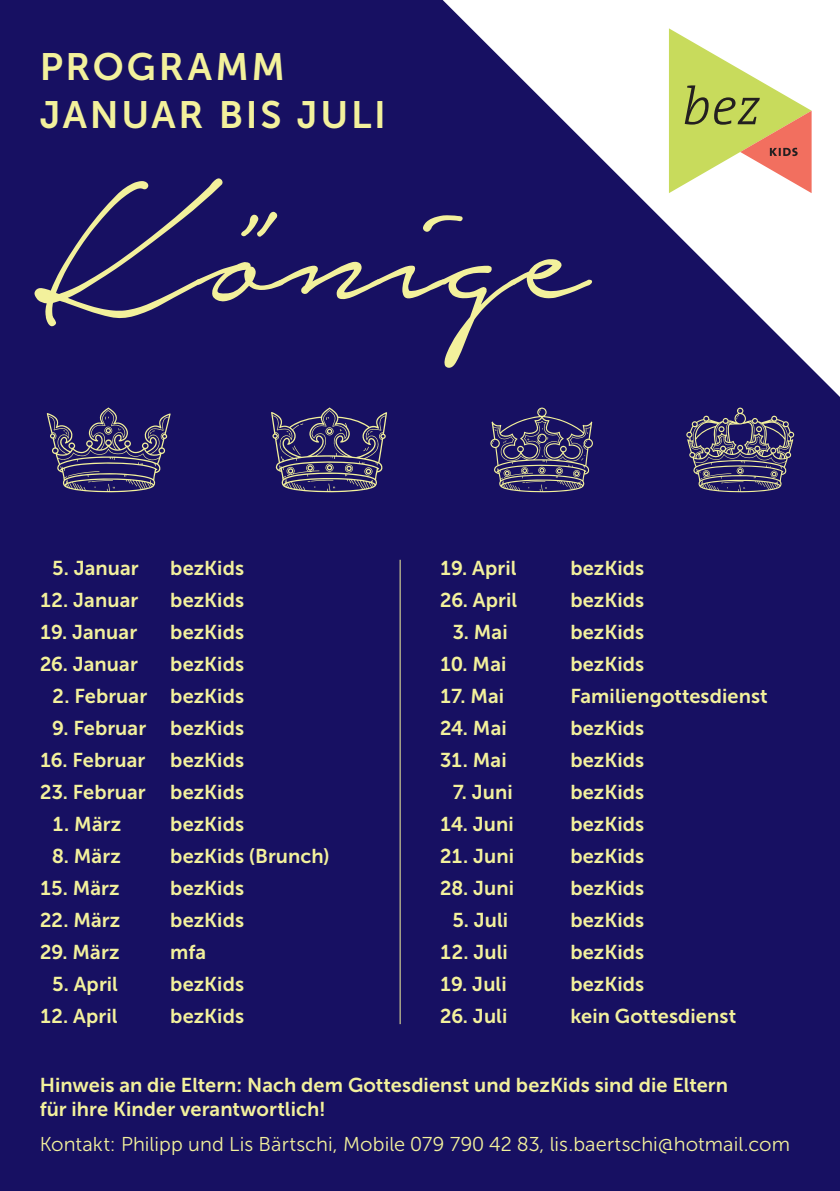
<style>
.page{position:relative;width:840px;height:1191px;background:#fff}
.page>*{position:absolute;margin:0;border:0;box-sizing:border-box;transform-origin:0 0}
.t1{font:212.4px "Notera Personal Use Only";color:#f3f19c}
.titel{font:38px "Museo Sans 700";letter-spacing:.075em;color:#f3f19c}
.gt{font:20px/24px "Museo Sans 700";letter-spacing:.005em;color:#f3f19c}
.gt-2{font:20px "Museo Sans 300";color:#f3f19c}
</style>
<div class="page">
<div style="left:0;top:0;width:839px;height:1191px;background:#171062"></div>
<svg style="left:271px;top:407px;width:116px;height:85px"></svg>
<svg style="left:490px;top:407px;width:102px;height:85px"></svg>
<svg style="left:686px;top:407px;width:107px;height:85px"></svg>
<svg style="left:47px;top:407px;width:123px;height:85px"></svg>
<hr style="left:399px;top:560px;width:1px;height:464px;background:#f3f19c">
<svg style="left:443px;top:0;width:396px;height:396px"></svg>
<svg style="left:668px;top:28px;width:143px;height:165px;background:#dcd598"></svg>
<p class="titel" style="left:40px;top:45px;width:246px">PROGRAMM</p>
<p class="titel" style="left:40px;top:93px;width:347px">JANUAR BIS JULI</p>
<p class="t1" style="left:34px;top:148px;width:554px">Könige</p>
<p class="gt" style="left:52px;top:556px;width:88px">5. Januar</p>
<p class="gt" style="left:170px;top:556px;width:75px">bezKids</p>
<p class="gt" style="left:40px;top:588px;width:100px">12. Januar</p>
<p class="gt" style="left:170px;top:588px;width:75px">bezKids</p>
<p class="gt" style="left:40px;top:620px;width:99px">19. Januar</p>
<p class="gt" style="left:170px;top:620px;width:75px">bezKids</p>
<p class="gt" style="left:40px;top:652px;width:100px">26. Januar</p>
<p class="gt" style="left:170px;top:652px;width:75px">bezKids</p>
<p class="gt" style="left:52px;top:684px;width:193px">2. Februar bezKids</p>
<p class="gt" style="left:52px;top:716px;width:193px">9. Februar bezKids</p>
<p class="gt" style="left:40px;top:748px;width:206px">16. Februar bezKids</p>
<p class="gt" style="left:40px;top:780px;width:206px">23. Februar bezKids</p>
<p class="gt" style="left:52px;top:812px;width:70px">1. März</p>
<p class="gt" style="left:170px;top:812px;width:75px">bezKids</p>
<p class="gt" style="left:52px;top:844px;width:70px">8. März</p>
<p class="gt" style="left:170px;top:844px;width:161px">bezKids (Brunch)</p>
<p class="gt" style="left:40px;top:876px;width:81px">15. März</p>
<p class="gt" style="left:170px;top:876px;width:75px">bezKids</p>
<p class="gt" style="left:40px;top:908px;width:82px">22. März</p>
<p class="gt" style="left:170px;top:908px;width:75px">bezKids</p>
<p class="gt" style="left:40px;top:940px;width:81px">29. März</p>
<p class="gt" style="left:170px;top:940px;width:37px">mfa</p>
<p class="gt" style="left:52px;top:972px;width:67px">5. April</p>
<p class="gt" style="left:170px;top:972px;width:75px">bezKids</p>
<p class="gt" style="left:40px;top:1004px;width:79px">12. April</p>
<p class="gt" style="left:170px;top:1004px;width:75px">bezKids</p>
<p class="gt" style="left:439px;top:556px;width:78px">19. April</p>
<p class="gt" style="left:570px;top:556px;width:75px">bezKids</p>
<p class="gt" style="left:439px;top:588px;width:79px">26. April</p>
<p class="gt" style="left:570px;top:588px;width:75px">bezKids</p>
<p class="gt" style="left:452px;top:620px;width:57px">3. Mai</p>
<p class="gt" style="left:570px;top:620px;width:75px">bezKids</p>
<p class="gt" style="left:439px;top:652px;width:68px">10. Mai</p>
<p class="gt" style="left:570px;top:652px;width:75px">bezKids</p>
<p class="gt" style="left:439px;top:684px;width:66px">17. Mai</p>
<p class="gt" style="left:570px;top:684px;width:199px">Familiengottesdienst</p>
<p class="gt" style="left:439px;top:716px;width:68px">24. Mai</p>
<p class="gt" style="left:570px;top:716px;width:75px">bezKids</p>
<p class="gt" style="left:439px;top:748px;width:68px">31. Mai</p>
<p class="gt" style="left:570px;top:748px;width:75px">bezKids</p>
<p class="gt" style="left:452px;top:780px;width:62px">7. Juni</p>
<p class="gt" style="left:570px;top:780px;width:75px">bezKids</p>
<p class="gt" style="left:439px;top:812px;width:75px">14. Juni</p>
<p class="gt" style="left:570px;top:812px;width:75px">bezKids</p>
<p class="gt" style="left:439px;top:844px;width:76px">21. Juni</p>
<p class="gt" style="left:570px;top:844px;width:75px">bezKids</p>
<p class="gt" style="left:439px;top:876px;width:76px">28. Juni</p>
<p class="gt" style="left:570px;top:876px;width:75px">bezKids</p>
<p class="gt" style="left:452px;top:908px;width:57px">5. Juli</p>
<p class="gt" style="left:570px;top:908px;width:75px">bezKids</p>
<p class="gt" style="left:439px;top:940px;width:69px">12. Juli</p>
<p class="gt" style="left:570px;top:940px;width:75px">bezKids</p>
<p class="gt" style="left:439px;top:972px;width:68px">19. Juli</p>
<p class="gt" style="left:570px;top:972px;width:75px">bezKids</p>
<p class="gt" style="left:439px;top:1004px;width:69px">26. Juli</p>
<p class="gt" style="left:570px;top:1004px;width:167px">kein Gottesdienst</p>
<p class="gt" style="left:40px;top:1073px;width:689px">Hinweis an die Eltern: Nach dem Gottesdienst und bezKids sind die Eltern für ihre Kinder verantwortlich!</p>
<p class="gt-2" style="left:40px;top:1133px;width:751px">Kontakt: Philipp und Lis Bärtschi, Mobile 079 790 42 83, lis.baertschi@hotmail.com</p>
</div>
